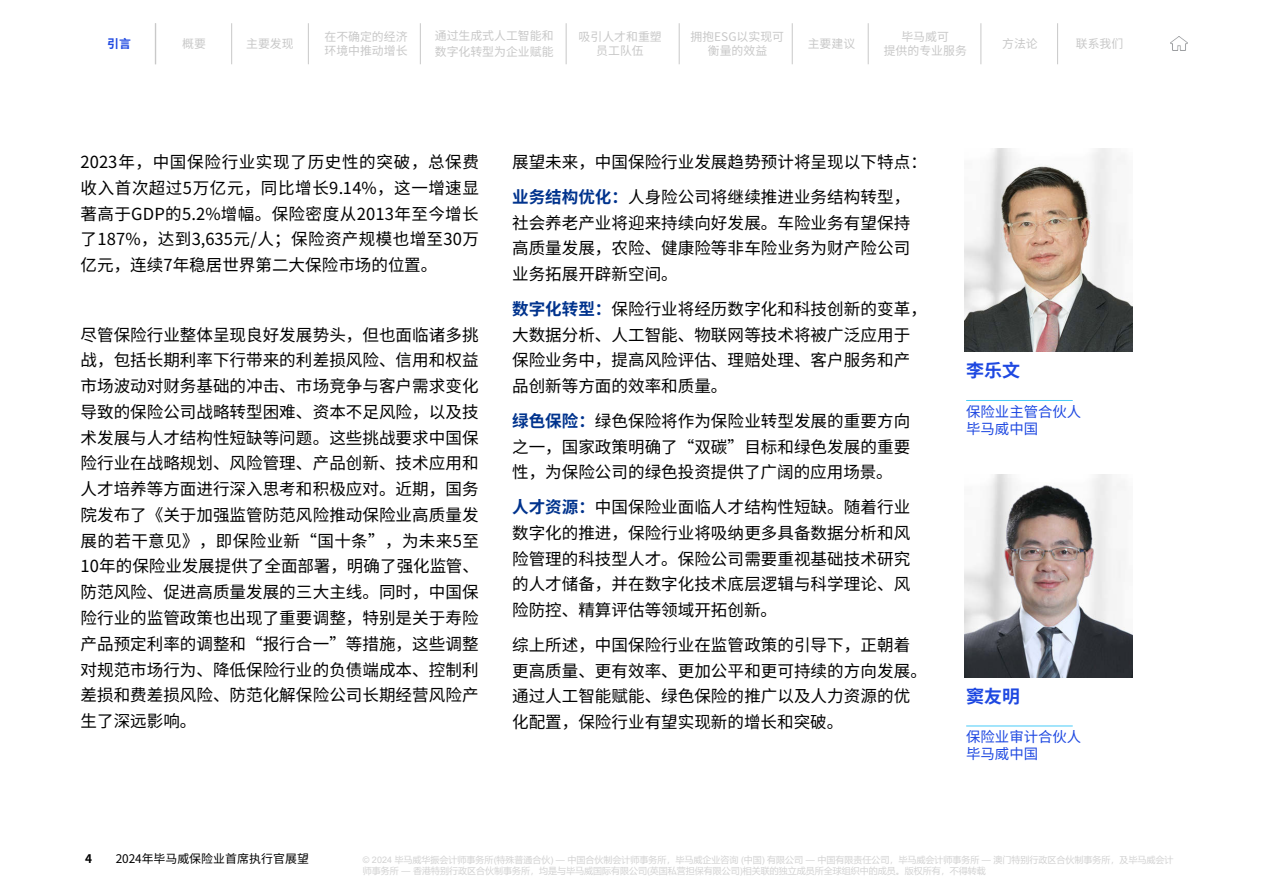
<style>
.page{position:relative;width:1263px;height:894px;background:#fff}
.page>*{position:absolute;margin:0;border:0;box-sizing:border-box;transform-origin:0 0}
.t1{font:700 18px "Noto Sans CJ Ksc";color:#1e48e1}
.t2{font:16.5px/25.8px "Noto Sans CJ Ksc";color:#000;text-align:justify}
.t3{font:14.4px/17px "Noto Sans CJ Ksc";color:#1e48e1}
.t4{font:11.85px/14.4px "Noto Sans CJ Ksc";color:#c8c8c8;text-align:center}
.t5{font:11.85px "Noto Sans CJ Ksc";color:#000}
.t6{font:700 11.85px "Noto Sans CJ Ksc";color:#1e48e1}
.t7{font:700 11.85px "Noto Sans CJ Ksc";color:#000}
.t8{font:9px "Microsoft Ya Hei";color:#d2d2d2}
.t9{font:9px "Arial";color:#d2d2d2}
.s1{font-weight:700;color:#00338d}
.s2{font-family:"Arial"}
</style>
<div class="page">
<img style="left:964px;top:474px;width:169px;height:202px">
<img style="left:964px;top:149px;width:169px;height:202px">
<svg style="left:966px;top:400px;width:107px;height:1px"></svg>
<svg style="left:966px;top:725px;width:107px;height:1px"></svg>
<img style="left:1171px;top:36px;width:16px;height:15px">
<hr style="left:981px;top:23px;width:1px;height:41px;background:#c8c8c8">
<hr style="left:868px;top:23px;width:1px;height:41px;background:#c8c8c8">
<hr style="left:792px;top:23px;width:1px;height:41px;background:#c8c8c8">
<hr style="left:679px;top:23px;width:1px;height:41px;background:#c8c8c8">
<hr style="left:566px;top:23px;width:1px;height:41px;background:#c8c8c8">
<hr style="left:420px;top:23px;width:1px;height:41px;background:#c8c8c8">
<hr style="left:308px;top:23px;width:1px;height:41px;background:#c8c8c8">
<hr style="left:231px;top:23px;width:1px;height:41px;background:#c8c8c8">
<hr style="left:155px;top:23px;width:1px;height:41px;background:#c8c8c8">
<hr style="left:1057px;top:23px;width:1px;height:41px;background:#c8c8c8">
<p class="t4" style="left:435px;top:28px;width:120px;line-height:16.2px;text-align:left">通过生成式人工智能和数字化转型为企业赋能</p>
<p class="t4" style="left:324px;top:30px;width:85px;text-align:left">在不确定的经济环境中推动增长</p>
<p class="t4" style="left:691px;top:30px;width:95px">拥抱ESG以实现可衡量的效益</p>
<p class="t4" style="left:579px;top:30px;width:85px">吸引人才和重塑员工队伍</p>
<p class="t4" style="left:884px;top:30px;width:85px">毕马威可<br>提供的专业服务</p>
<p class="t6" style="left:107px;top:37px;width:25px">引言</p>
<p class="t4" style="left:1002px;top:37px;width:37px">方法论</p>
<p class="t4" style="left:182px;top:37px;width:25px">概要</p>
<p class="t4" style="left:246px;top:37px;width:49px">主要发现</p>
<p class="t4" style="left:1076px;top:37px;width:49px">联系我们</p>
<p class="t4" style="left:808px;top:37px;width:49px">主要建议</p>
<p class="t2" style="left:81px;top:150px;width:400px">2023年，中国保险行业实现了历史性的突破，总保费收入首次超过5万亿元，同比增长9.14%，这一增速显著高于GDP的5.2%增幅。保险密度从2013年至今增长了187%，达到3,635元/人；保险资产规模也增至30万亿元，连续7年稳居世界第二大保险市场的位置。</p>
<p class="t2" style="left:81px;top:322px;width:400px">尽管保险行业整体呈现良好发展势头，但也面临诸多挑战，包括长期利率下行带来的利差损风险、信用和权益市场波动对财务基础的冲击、市场竞争与客户需求变化导致的保险公司战略转型困难、资本不足风险，以及技术发展与人才结构性短缺等问题。这些挑战要求中国保险行业在战略规划、风险管理、产品创新、技术应用和人才培养等方面进行深入思考和积极应对。近期，国务院发布了《关于加强监管防范风险推动保险业高质量发展的若干意见》，即保险业新“国十条”，为未来5至10年的保险业发展提供了全面部署，明确了强化监管、防范风险、促进高质量发展的三大主线。同时，中国保险行业的监管政策也出现了重要调整，特别是关于寿险产品预定利率的调整和“报行合一”等措施，这些调整对规范市场行为、降低保险行业的负债端成本、控制利差损和费差损风险、防范化解保险公司长期经营风险产生了深远影响。</p>
<p class="t2" style="left:512px;top:145px;width:416px;line-height:34.5px">展望未来，中国保险行业发展趋势预计将呈现以下特点：<span class="s1">业务结构优化：</span>人身险公司将继续推进业务结构转型，</p>
<p class="t2" style="left:512px;top:210px;width:400px">社会养老产业将迎来持续向好发展。车险业务有望保持高质量发展，农险、健康险等非车险业务为财产险公司业务拓展开辟新空间。</p>
<p class="t2" style="left:512px;top:296px;width:416px;text-align:left"><span class="s1">数字化转型：</span>保险行业将经历数字化和科技创新的变革，大数据分析、人工智能、物联网等技术将被广泛应用于保险业务中，提高风险评估、理赔处理、客户服务和产品创新等方面的效率和质量。</p>
<p class="t2" style="left:512px;top:408px;width:400px"><span class="s1">绿色保险：</span>绿色保险将作为保险业转型发展的重要方向之一，国家政策明确了“双碳”目标和绿色发展的重要性，为保险公司的绿色投资提供了广阔的应用场景。</p>
<p class="t2" style="left:512px;top:494px;width:400px"><span class="s1">人才资源：</span>中国保险业面临人才结构性短缺。随着行业数字化的推进，保险行业将吸纳更多具备数据分析和风险管理的科技型人才。保险公司需要重视基础技术研究的人才储备，并在数字化技术底层逻辑与科学理论、风险防控、精算评估等领域开拓创新。</p>
<p class="t2" style="left:512px;top:632px;width:416px;text-align:left">综上所述，中国保险行业在监管政策的引导下，正朝着更高质量、更有效率、更加公平和更可持续的方向发展。通过人工智能赋能、绿色保险的推广以及人力资源的优化配置，保险行业有望实现新的增长和突破。</p>
<p class="t1" style="left:966px;top:360px;width:55px">李乐文</p>
<p class="t3" style="left:966px;top:403px;width:117px">保险业主管合伙人毕马威中国</p>
<p class="t1" style="left:966px;top:686px;width:55px">窦友明</p>
<p class="t3" style="left:966px;top:728px;width:117px">保险业审计合伙人毕马威中国</p>
<p class="t7" style="left:85px;top:851px;width:8px">4</p>
<p class="t5" style="left:116px;top:851px;width:195px">2024年毕马威保险业首席执行官展望</p>
<p class="t8" style="left:363px;top:853px;width:812px"><span class="s2">© 2024</span> 毕马威华振会计师事务所特殊普通合伙<span class="s2">) —</span> 中国合伙制会计师事务所，毕马威企业咨询 中国有限公司 <span class="s2">—</span> 中国有限责任公司，毕马威会计师事务所 <span class="s2">—</span> 澳门特别行政区合伙制事务所，及毕马威会计</p>
<p class="t9" style="left:494px;top:853px;width:4px">(</p>
<p class="t9" style="left:741px;top:853px;width:4px">(</p>
<p class="t9" style="left:762px;top:853px;width:4px">)</p>
<p class="t8" style="left:363px;top:864px;width:624px">师事务所 <span class="s2">—</span> 香港特别行政区合伙制事务所，均是与毕马威国际有限公司英国私营担保有限公司相关联的独立成员所全球组织中的成员。版权所有，不得转载</p>
<p class="t9" style="left:647px;top:864px;width:4px">(</p>
<p class="t9" style="left:740px;top:864px;width:4px">)</p>
</div>
